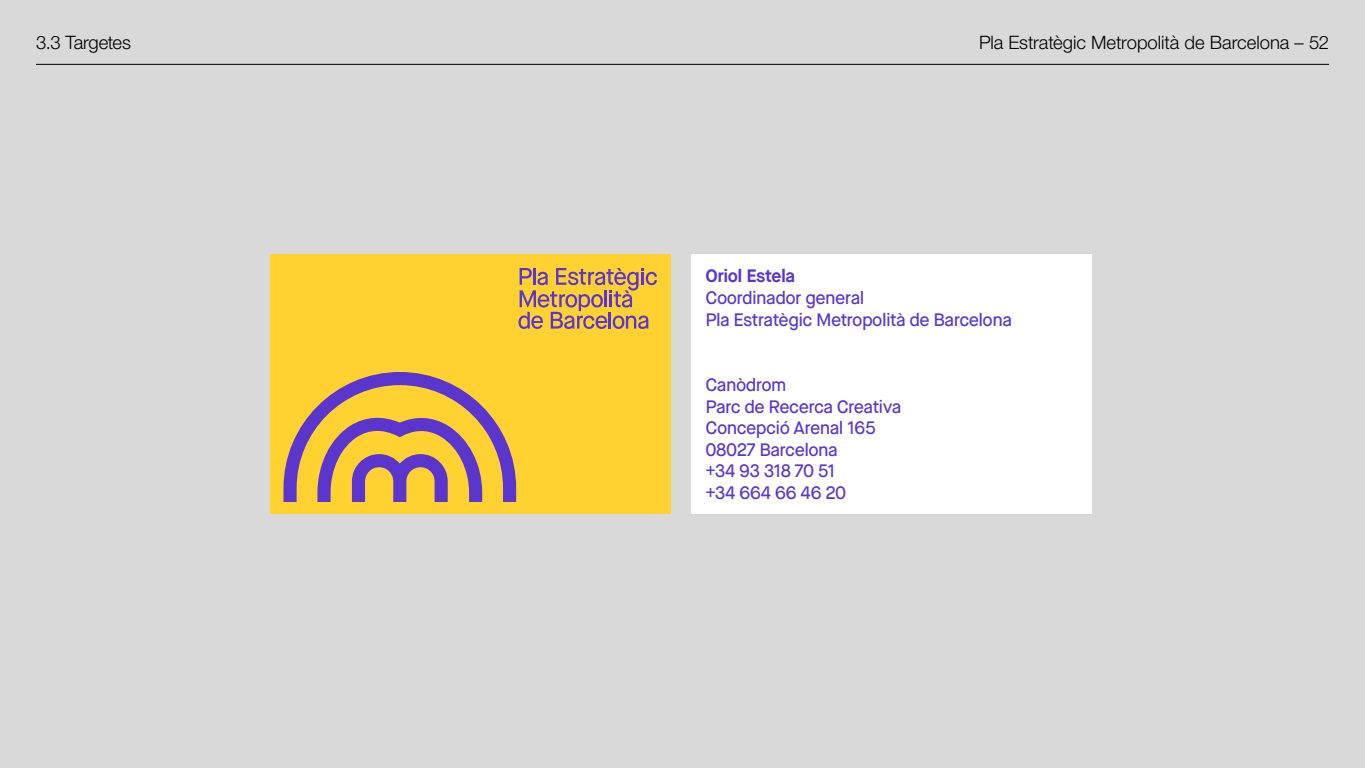
<style>
.page{position:relative;width:1365px;height:768px;background:#d9d9d9}
.page>*{position:absolute;margin:0;border:0;box-sizing:border-box;transform-origin:0 0}
.t1{font:300 18.5px "Helvetica Neue LT Std";letter-spacing:-.005em;color:#000}
.t2{font:500 18px/21.5px "Maison Neue";letter-spacing:-.035em;color:#5a36ce}
.t3{font:700 18px "Maison Neue";letter-spacing:-.03em;color:#5a36ce}
</style>
<div class="page">
<hr style="left:36px;top:64px;width:1293px;height:1px;background:#000">
<div style="left:271px;top:254px;width:400px;height:260px;background:#ffd232"></div>
<div style="left:692px;top:254px;width:400px;height:260px;background:#fff"></div>
<svg style="left:284px;top:372px;width:232px;height:130px"></svg>
<svg style="left:518px;top:268px;width:139px;height:61px"></svg>
<p class="t1" style="left:36px;top:31px;width:97px">3.3 Targetes</p>
<p class="t1" style="left:979px;top:31px;width:351px">Pla Estratègic Metropolità de Barcelona – 52</p>
<p class="t3" style="left:706px;top:265px;width:91px">Oriol Estela</p>
<p class="t2" style="left:706px;top:287px;width:308px;line-height:22px">Coordinador general<br>Pla Estratègic Metropolità de Barcelona</p>
<p class="t2" style="left:706px;top:374px;width:198px">Canòdrom<br>Parc de Recerca Creativa<br>Concepció Arenal 165<br>08027 Barcelona<br>+34 93 318 70 51<br>+34 664 66 46 20</p>
</div>
